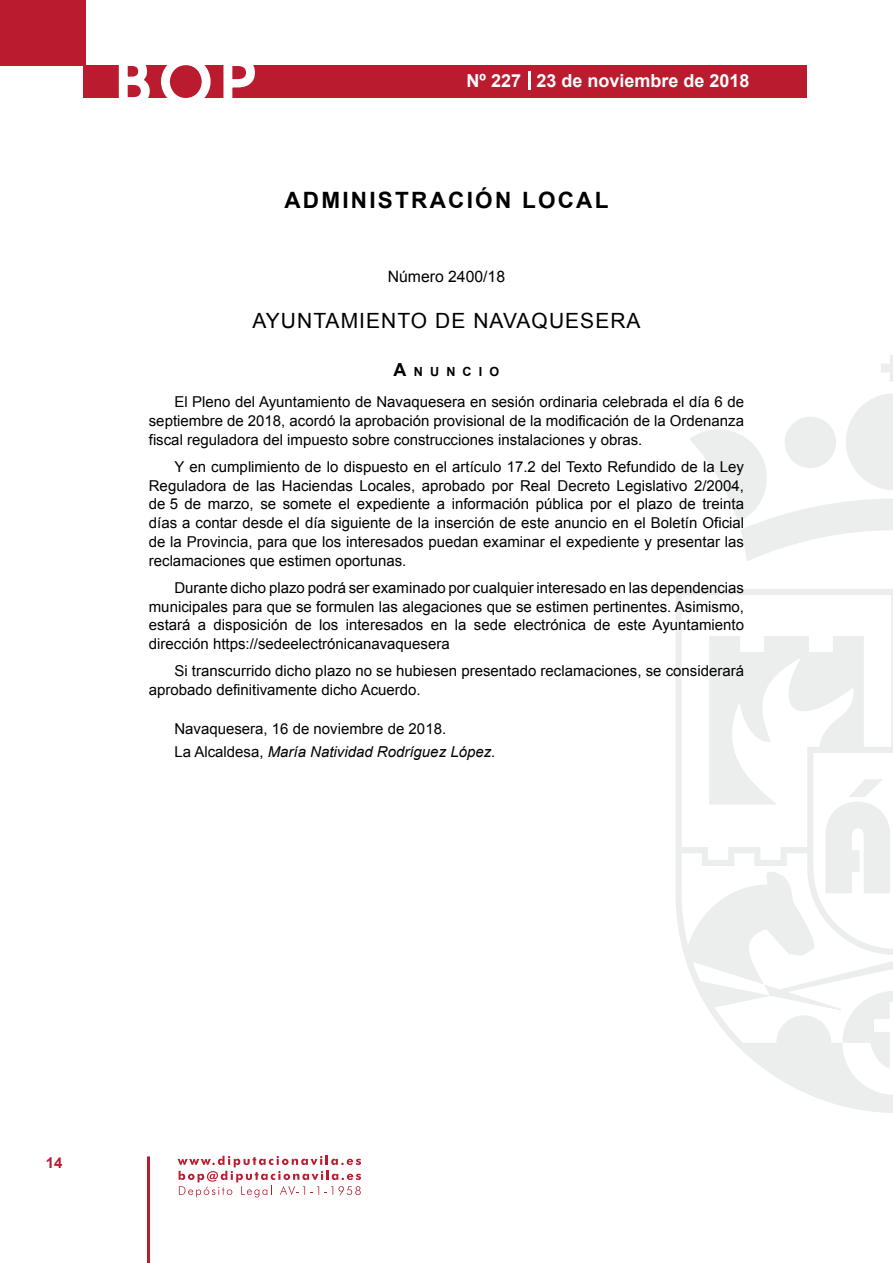
<style>
.page{position:relative;width:893px;height:1263px;background:#fff}
.page>*{position:absolute;margin:0;border:0;box-sizing:border-box;transform-origin:0 0}
.t1{font:500 61.5px "Avant Garde";color:#fff}
.t2{font:700 22.5px "Arial";letter-spacing:.1em;color:#000}
.t3{font:21px "Arial";letter-spacing:.05em;color:#000}
.t4{font:700 18px "Arial";color:#fff}
.t5{font:15.75px "Arial";color:#000}
.t6{font:15px/18.8px "Arial";color:#000;text-align:justify}
.t7{font:700 15px "Arial";color:#ba1b2f}
.t8{font:700 12.6px "Arial";letter-spacing:.57em;color:#000}
.s1{font-size:18px}
.s2{font-style:italic}
</style>
<div class="page">
<svg style="left:178px;top:1156px;width:183px;height:41px"></svg>
<hr style="left:147px;top:1156px;width:3px;height:107px;background:#ba1b2f">
<div style="left:0;top:0;width:85px;height:66px;background:#ba1b2f"></div>
<div style="left:84px;top:65px;width:723px;height:33px;background:#ba1b2f"></div>
<svg style="left:118px;top:65px;width:32px;height:33px"></svg>
<svg style="left:161px;top:65px;width:50px;height:33px"></svg>
<svg style="left:223px;top:65px;width:32px;height:33px"></svg>
<svg style="left:529px;top:71px;width:2px;height:19px"></svg>
<svg style="left:881px;top:355px;width:12px;height:27px"></svg>
<svg style="left:690px;top:393px;width:203px;height:168px"></svg>
<svg style="left:676px;top:589px;width:217px;height:524px"></svg>
<svg style="left:764px;top:984px;width:129px;height:86px"></svg>
<svg style="left:825px;top:779px;width:66px;height:114px"></svg>
<h1 class="t1" style="left:115px;top:44px;width:141px">BOP</h1>
<p class="t4" style="left:467px;top:69px;width:284px">Nº 227 23 de noviembre de 2018</p>
<h2 class="t2" style="left:284px;top:185px;width:325px">ADMINISTRACIÓN LOCAL</h2>
<p class="t5" style="left:388px;top:266px;width:119px">Número 2400/18</p>
<h3 class="t3" style="left:252px;top:307px;width:390px">AYUNTAMIENTO DE NAVAQUESERA</h3>
<p class="t8" style="left:394px;top:363px;width:107px"><span class="s1">A</span>NUNCIO</p>
<p class="t6" style="left:149px;top:392px;width:597px;text-indent:26px">El Pleno del Ayuntamiento de Navaquesera en sesión ordinaria celebrada el día 6 de septiembre de 2018, acordó la aprobación provisional de la modificación de la Ordenanza fiscal reguladora del impuesto sobre construcciones instalaciones y obras.</p>
<p class="t6" style="left:149px;top:457px;width:597px;text-indent:26px">Y en cumplimiento de lo dispuesto en el artículo 17.2 del Texto Refundido de la Ley Reguladora de las Haciendas Locales, aprobado por Real Decreto Legislativo 2/2004, de 5 de marzo, se somete el expediente a información pública por el plazo de treinta días a contar desde el día siguiente de la inserción de este anuncio en el Boletín Oficial de la Provincia, para que los interesados puedan examinar el expediente y presentar las reclamaciones que estimen oportunas.</p>
<p class="t6" style="left:149px;top:578px;width:597px;text-indent:26px">Durante dicho plazo podrá ser examinado por cualquier interesado en las dependencias municipales para que se formulen las alegaciones que se estimen pertinentes. Asimismo, estará a disposición de los interesados en la sede electrónica de este Ayuntamiento dirección https://sedeelectrónicanavaquesera</p>
<p class="t6" style="left:149px;top:662px;width:597px;text-indent:26px">Si transcurrido dicho plazo no se hubiesen presentado reclamaciones, se considerará aprobado definitivamente dicho Acuerdo.</p>
<p class="t6" style="left:174px;top:718px;width:323px;line-height:22.2px">Navaquesera, 16 de noviembre de 2018.<br>La Alcaldesa, <span class="s2">María Natividad Rodríguez López</span>.</p>
<p class="t7" style="left:46px;top:1153px;width:18px">14</p>
</div>
